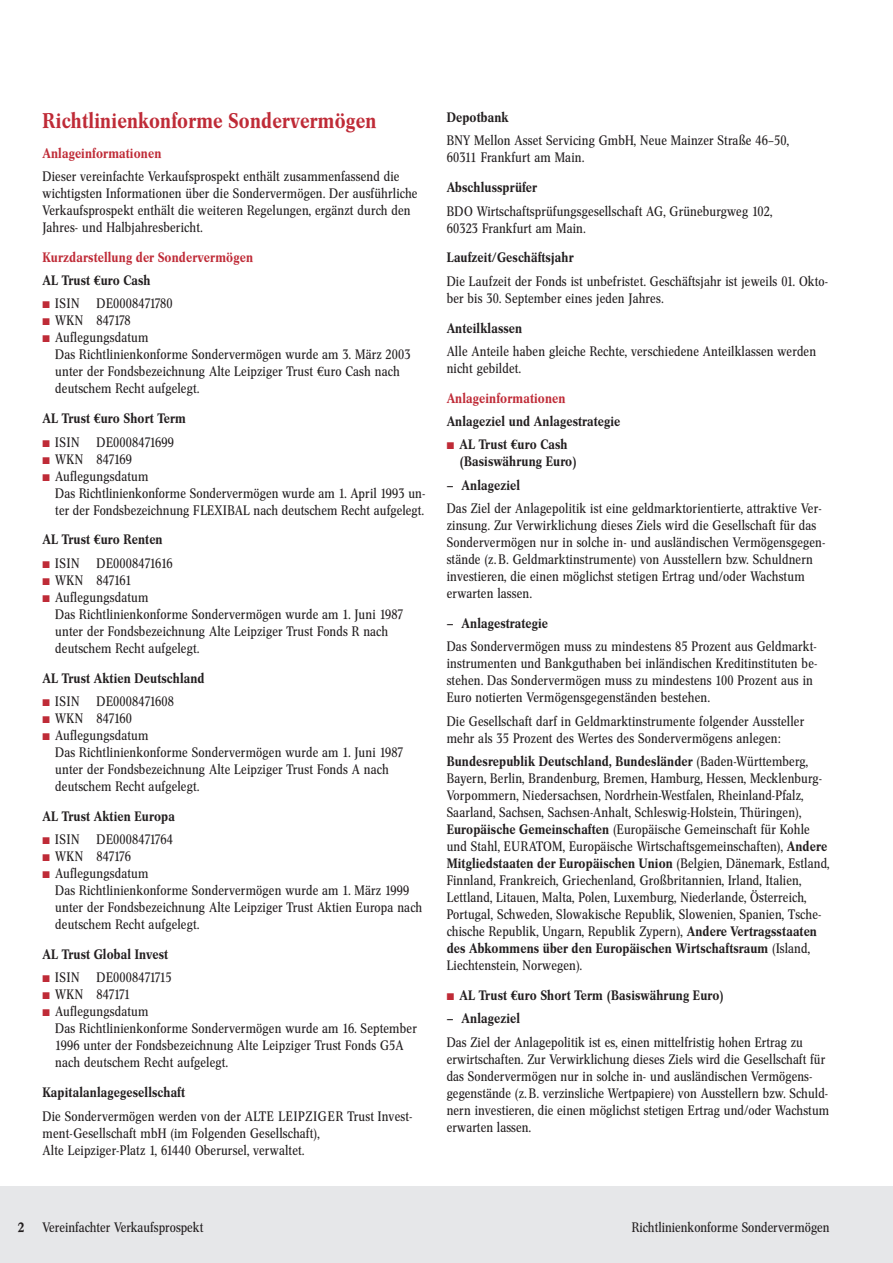
<style>
.page{position:relative;width:893px;height:1263px;background:#fff}
.page>*{position:absolute;margin:0;border:0;box-sizing:border-box;transform-origin:0 0}
.t1{font:500 21px "Concorde Nova BQ";letter-spacing:.01em;color:#bf2b37}
.t2{font:13.5px/17px "Concorde Nova BQ";letter-spacing:.01em;color:#231f20}
.t3{font:500 13.5px/17px "Concorde Nova BQ";letter-spacing:.01em;color:#231f20}
.t4{font:500 13.5px/23.4px "Concorde Nova BQ";letter-spacing:.01em;color:#bf2b37}
.t5{font:13.5px "Concorde Nova BQ";letter-spacing:-.03em;color:#231f20}
.t6{font:13.5px "Concorde Nova BQ";letter-spacing:-.01em;color:#231f20}
.s1{color:#231f20}
.s2{font-family:"Euro Serif";font-weight:700;color:#231f20}
.s3{color:#bf2b37}
.s4{font-family:"Euro Serif"}
.s5{font-family:"Euro Serif";font-weight:700}
.s6{font-weight:500}
</style>
<div class="page">
<div style="left:0;top:1186px;width:892px;height:77px;background:#e6e7e9"></div>
<h1 class="t1" style="left:43px;top:110px;width:335px">Richtlinienkonforme Sondervermögen</h1>
<p class="t4" style="left:43px;top:142px;width:120px">Anlageinformationen</p>
<p class="t2" style="left:43px;top:168px;width:376px">Dieser vereinfachte Verkaufsprospekt enthält zusammenfassend die wichtigsten Informationen über die Sondervermögen. Der ausführliche Verkaufsprospekt enthält die weiteren Regelungen, ergänzt durch den Jahres- und Halbjahresbericht.</p>
<p class="t4" style="left:43px;top:246px;width:212px">Kurzdarstellung der Sondervermögen<br><span class="s1">AL Trust</span> <span class="s2">€</span><span class="s1">uro Cash</span></p>
<p class="t2" style="left:43px;top:296px;width:39px"><span class="s3">■</span> ISIN</p>
<p class="t2" style="left:97px;top:296px;width:78px">DE0008471780</p>
<p class="t5" style="left:43px;top:314px;width:90px"><span class="s3">■</span> WKN 847178</p>
<p class="t2" style="left:55px;top:330px;width:357px;text-indent:-13px"><span class="s3">■</span> Auflegungsdatum<br>Das Richtlinienkonforme Sondervermögen wurde am 3. März 2003 unter der Fondsbezeichnung Alte Leipziger Trust <span class="s4">€</span>uro Cash nach deutschem Recht aufgelegt.</p>
<p class="t3" style="left:43px;top:411px;width:145px">AL Trust <span class="s5">€</span>uro Short Term</p>
<p class="t2" style="left:43px;top:434px;width:39px"><span class="s3">■</span> ISIN</p>
<p class="t2" style="left:97px;top:434px;width:79px">DE0008471699</p>
<p class="t2" style="left:43px;top:451px;width:91px"><span class="s3">■</span> WKN 847169</p>
<p class="t2" style="left:55px;top:468px;width:371px;text-indent:-13px"><span class="s3">■</span> Auflegungsdatum<br>Das Richtlinienkonforme Sondervermögen wurde am 1. April 1993 un&shy;ter der Fondsbezeichnung FLEXIBAL nach deutschem Recht aufgelegt.</p>
<p class="t3" style="left:43px;top:532px;width:122px">AL Trust <span class="s5">€</span>uro Renten</p>
<p class="t2" style="left:43px;top:555px;width:39px"><span class="s3">■</span> ISIN</p>
<p class="t2" style="left:97px;top:555px;width:78px">DE0008471616</p>
<p class="t5" style="left:43px;top:573px;width:90px"><span class="s3">■</span> WKN 847161</p>
<p class="t2" style="left:55px;top:589px;width:349px;text-indent:-13px"><span class="s3">■</span> Auflegungsdatum<br>Das Richtlinienkonforme Sondervermögen wurde am 1. Juni 1987 unter der Fondsbezeichnung Alte Leipziger Trust Fonds R nach deutschem Recht aufgelegt.</p>
<p class="t3" style="left:43px;top:670px;width:163px">AL Trust Aktien Deutschland</p>
<p class="t2" style="left:43px;top:693px;width:39px"><span class="s3">■</span> ISIN</p>
<p class="t2" style="left:97px;top:693px;width:79px">DE0008471608</p>
<p class="t2" style="left:43px;top:710px;width:91px"><span class="s3">■</span> WKN 847160</p>
<p class="t2" style="left:55px;top:727px;width:349px;text-indent:-13px"><span class="s3">■</span> Auflegungsdatum<br>Das Richtlinienkonforme Sondervermögen wurde am 1. Juni 1987 unter der Fondsbezeichnung Alte Leipziger Trust Fonds A nach deutschem Recht aufgelegt.</p>
<p class="t3" style="left:43px;top:808px;width:134px">AL Trust Aktien Europa</p>
<p class="t2" style="left:43px;top:832px;width:39px"><span class="s3">■</span> ISIN</p>
<p class="t2" style="left:97px;top:832px;width:78px">DE0008471764</p>
<p class="t6" style="left:43px;top:850px;width:90px"><span class="s3">■</span> WKN 847176</p>
<p class="t2" style="left:55px;top:866px;width:368px;text-indent:-13px"><span class="s3">■</span> Auflegungsdatum<br>Das Richtlinienkonforme Sondervermögen wurde am 1. März 1999 unter der Fondsbezeichnung Alte Leipziger Trust Aktien Europa nach deutschem Recht aufgelegt.</p>
<p class="t3" style="left:43px;top:946px;width:127px">AL Trust Global Invest</p>
<p class="t2" style="left:43px;top:970px;width:39px"><span class="s3">■</span> ISIN</p>
<p class="t2" style="left:97px;top:970px;width:76px">DE0008471715</p>
<p class="t5" style="left:43px;top:988px;width:89px"><span class="s3">■</span> WKN 847171</p>
<p class="t2" style="left:55px;top:1004px;width:363px;text-indent:-13px"><span class="s3">■</span> Auflegungsdatum<br>Das Richtlinienkonforme Sondervermögen wurde am 16. September 1996 unter der Fondsbezeichnung Alte Leipziger Trust Fonds G5A nach deutschem Recht aufgelegt.</p>
<p class="t3" style="left:43px;top:1085px;width:144px">Kapitalanlagegesellschaft</p>
<p class="t2" style="left:43px;top:1108px;width:371px">Die Sondervermögen werden von der ALTE LEIPZIGER Trust Invest&shy;ment-Gesellschaft mbH (im Folgenden Gesellschaft),<br>Alte Leipziger-Platz 1, 61440 Oberursel, verwaltet.</p>
<p class="t3" style="left:446px;top:109px;width:63px">Depotbank</p>
<p class="t2" style="left:446px;top:133px;width:344px">BNY Mellon Asset Servicing GmbH, Neue Mainzer Straße 46–50,<br>60311 Frankfurt am Main.</p>
<p class="t3" style="left:446px;top:180px;width:92px">Abschlussprüfer</p>
<p class="t2" style="left:446px;top:203px;width:327px">BDO Wirtschaftsprüfungsgesellschaft AG, Grüneburgweg 102,<br>60323 Frankfurt am Main.</p>
<p class="t3" style="left:446px;top:250px;width:128px">Laufzeit/Geschäftsjahr</p>
<p class="t2" style="left:446px;top:273px;width:383px">Die Laufzeit der Fonds ist unbefristet. Geschäftsjahr ist jeweils 01. Okto&shy;ber bis 30. September eines jeden Jahres.</p>
<p class="t3" style="left:446px;top:320px;width:77px">Anteilklassen</p>
<p class="t2" style="left:446px;top:343px;width:371px">Alle Anteile haben gleiche Rechte, verschiedene Anteilklassen werden nicht gebildet.</p>
<p class="t4" style="left:446px;top:387px;width:120px">Anlageinformationen</p>
<p class="t3" style="left:446px;top:413px;width:175px">Anlageziel und Anlagestrategie</p>
<p class="t3" style="left:459px;top:437px;width:119px;text-indent:-13px"><span class="s3">■</span> AL Trust <span class="s5">€</span>uro Cash (Basiswährung Euro)</p>
<p class="t3" style="left:446px;top:477px;width:75px">– Anlageziel</p>
<p class="t2" style="left:446px;top:501px;width:380px">Das Ziel der Anlagepolitik ist eine geldmarktorientierte, attraktive Ver&shy;zinsung. Zur Verwirklichung dieses Ziels wird die Gesellschaft für das Sondervermögen nur in solche in- und ausländischen Vermögensgegen&shy;stände (z. B. Geldmarktinstrumente) von Ausstellern bzw. Schuldnern investieren, die einen möglichst stetigen Ertrag und/oder Wachstum erwarten lassen.</p>
<p class="t3" style="left:446px;top:615px;width:103px">– Anlagestrategie</p>
<p class="t2" style="left:446px;top:639px;width:372px">Das Sondervermögen muss zu mindestens 85 Prozent aus Geldmarkt&shy;instrumenten und Bankguthaben bei inländischen Kreditinstituten be&shy;stehen. Das Sondervermögen muss zu mindestens 100 Prozent aus in Euro notierten Vermögensgegenständen bestehen.</p>
<p class="t2" style="left:446px;top:713px;width:359px">Die Gesellschaft darf in Geldmarktinstrumente folgender Aussteller mehr als 35 Prozent des Wertes des Sondervermögens anlegen:</p>
<p class="t2" style="left:446px;top:754px;width:384px"><span class="s6">Bundesrepublik Deutschland, Bundesländer</span> (Baden-Württemberg, Bayern, Berlin, Brandenburg, Bremen, Hamburg, Hessen, Mecklenburg-Vorpommern, Niedersachsen, Nordrhein-Westfalen, Rheinland-Pfalz, Saarland, Sachsen, Sachsen-Anhalt, Schleswig-Holstein, Thüringen), <span class="s6">Europäische Gemeinschaften</span> (Europäische Gemeinschaft für Kohle und Stahl, EURATOM, Europäische Wirtschaftsgemeinschaften), <span class="s6">Andere Mitgliedstaaten der Europäischen Union</span> (Belgien, Dänemark, Estland, Finnland, Frank reich, Griechenland, Großbritannien, Irland, Italien, Lettland, Litauen, Malta, Polen, Luxemburg, Niederlande, Österreich, Portugal, Schweden, Slowakische Republik, Slowenien, Spanien, Tsche&shy;chische Republik, Ungarn, Republik Zypern), <span class="s6">Andere Vertragsstaaten des Abkommens über den Europäischen Wirtschaftsraum</span> (Island, Liechtenstein, Norwegen).</p>
<p class="t3" style="left:446px;top:987px;width:279px"><span class="s3">■</span> AL Trust <span class="s5">€</span>uro Short Term (Basiswährung Euro)</p>
<p class="t3" style="left:446px;top:1011px;width:75px">– Anlageziel</p>
<p class="t2" style="left:446px;top:1034px;width:384px">Das Ziel der Anlagepolitik ist es, einen mittelfristig hohen Ertrag zu erwirtschaften. Zur Verwirklichung dieses Ziels wird die Gesellschaft für das Sondervermögen nur in solche in- und ausländischen Vermögens&shy;gegenstände (z. B. verzinsliche Wertpapiere) von Ausstellern bzw. Schuld&shy;nern investieren, die einen möglichst stetigen Ertrag und/oder Wachstum erwarten lassen.</p>
<p class="t3" style="left:18px;top:1220px;width:8px">2</p>
<p class="t2" style="left:43px;top:1219px;width:162px">Vereinfachter Verkaufsprospekt</p>
<p class="t2" style="left:632px;top:1219px;width:199px">Richtlinienkonforme Sondervermögen</p>
</div>
